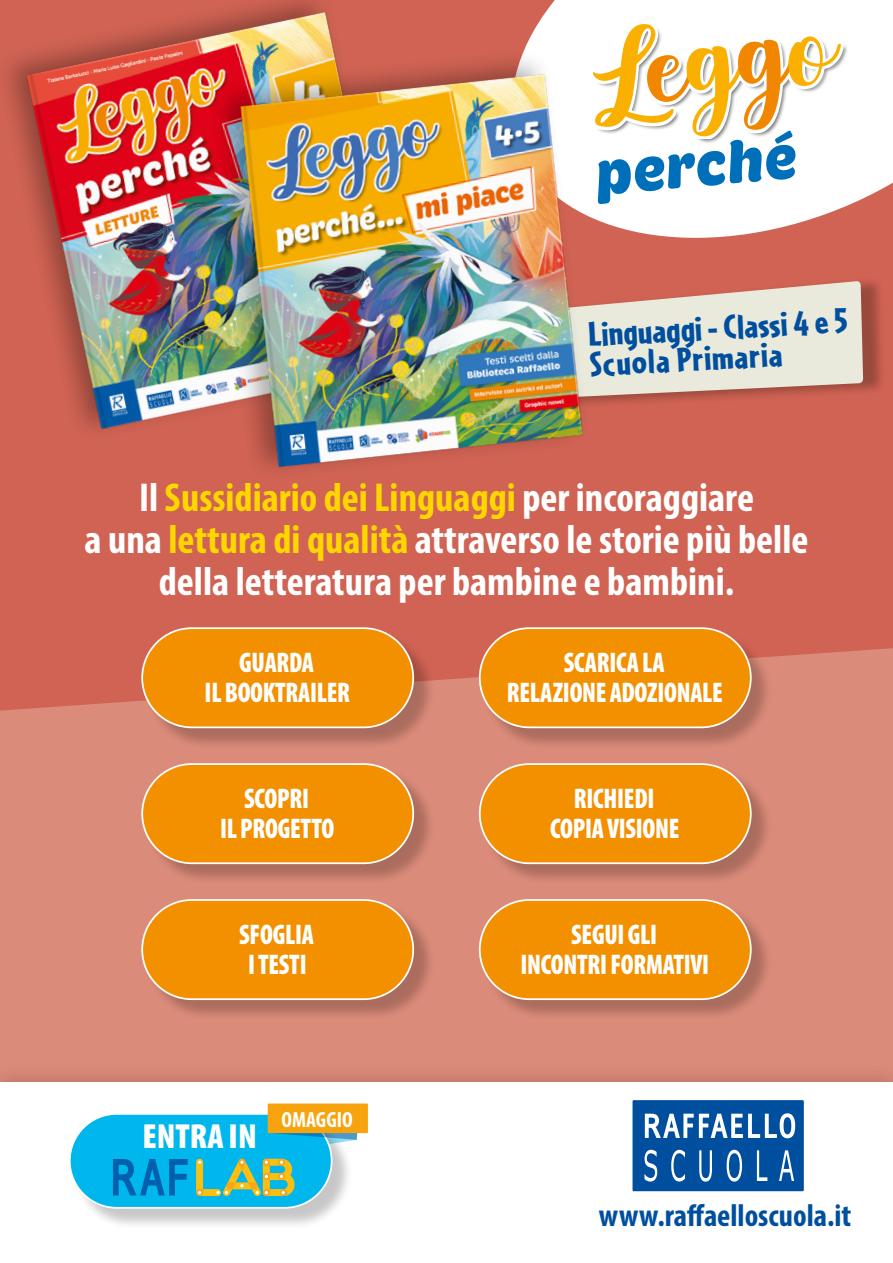
<style>
.page{position:relative;width:893px;height:1263px;background:#db8b79}
.page>*{position:absolute;margin:0;border:0;box-sizing:border-box;transform-origin:0 0}
.t1{font:italic 900 60.6px "Brevia";color:#006fb9}
.t2{font:700 condensed 40.5px/42px "Myriad Pro";color:#fff;text-align:center}
.t3{font:900 36px/30px "Cafeteria";color:#004f9f}
.t4{font:900 condensed 34.95px "Myriad Pro";color:#fff}
.t5{font:700 condensed 31.5px "Myriad Pro";color:#004f9f}
.t6{font:900 condensed 28.5px/30px "Myriad Pro";letter-spacing:-.01em;color:#fff;text-align:center;scale:.91 1}
.t7{font:700 condensed 22.05px "Myriad Pro";color:#fff}
.s1{color:#ffd600}
</style>
<div class="page">
<div style="left:0;top:1063px;width:893px;height:200px;background:#000;opacity:.22"></div>
<div style="left:0;top:1083px;width:893px;height:180px;background:#fff"></div>
<svg style="left:632px;top:1100px;width:172px;height:91px;background:#286bae"></svg>
<div style="left:0;top:0;width:893px;height:711px;background:#d06353"></div>
<div style="left:72px;top:1116px;width:282px;height:114px;background:#000;opacity:.22"></div>
<div style="left:70px;top:1114px;width:262px;height:94px;background:#00b7ed;border-radius:47px"></div>
<div style="left:69px;top:1113px;width:264px;height:96px;border:2px solid #fff;border-radius:47px"></div>
<svg style="left:113px;top:1159px;width:75px;height:36px"></svg>
<svg style="left:196px;top:1109px;width:163px;height:87px"></svg>
<div style="left:268px;top:1103px;width:100px;height:30px;background:#f6a30d"></div>
<div style="left:145px;top:767px;width:290px;height:118px;background:#000;opacity:.22"></div>
<div style="left:142px;top:764px;width:271px;height:99px;background:#f39000;border-radius:50px"></div>
<div style="left:141px;top:763px;width:273px;height:101px;border:2px solid #fff;border-radius:50px"></div>
<div style="left:145px;top:902px;width:290px;height:119px;background:#000;opacity:.22"></div>
<div style="left:142px;top:900px;width:271px;height:99px;background:#f39000;border-radius:50px"></div>
<div style="left:141px;top:899px;width:273px;height:101px;border:2px solid #fff;border-radius:50px"></div>
<div style="left:145px;top:631px;width:290px;height:118px;background:#000;opacity:.22"></div>
<div style="left:142px;top:628px;width:271px;height:99px;background:#f39000;border-radius:50px"></div>
<div style="left:141px;top:627px;width:273px;height:101px;border:2px solid #fff;border-radius:50px"></div>
<div style="left:482px;top:902px;width:291px;height:119px;background:#000;opacity:.22"></div>
<div style="left:480px;top:900px;width:271px;height:99px;background:#f39000;border-radius:50px"></div>
<div style="left:479px;top:899px;width:273px;height:101px;border:2px solid #fff;border-radius:50px"></div>
<div style="left:482px;top:767px;width:291px;height:118px;background:#000;opacity:.22"></div>
<div style="left:480px;top:764px;width:271px;height:99px;background:#f39000;border-radius:50px"></div>
<div style="left:479px;top:763px;width:273px;height:101px;border:2px solid #fff;border-radius:50px"></div>
<div style="left:482px;top:631px;width:291px;height:118px;background:#000;opacity:.22"></div>
<div style="left:480px;top:628px;width:271px;height:99px;background:#f39000;border-radius:50px"></div>
<div style="left:479px;top:627px;width:273px;height:101px;border:2px solid #fff;border-radius:50px"></div>
<div style="left:401px;top:276px;width:485px;height:141px;background:#000;opacity:.26"></div>
<svg style="left:662px;top:281px;width:201px;height:125px;background:#e1cabd"></svg>
<svg style="left:486px;top:0;width:407px;height:264px;background:#f2d6d2"></svg>
<div style="left:593px;top:24px;width:255px;height:120px;background:#000;opacity:.55"></div>
<div style="left:590px;top:21px;width:254px;height:118px;background:#fff"></div>
<svg style="left:662px;top:36px;width:179px;height:102px"></svg>
<img style="left:0;top:0;width:485px;height:502px">
<img style="left:145px;top:14px;width:517px;height:517px">
<h1 class="t1" style="left:592px;top:136px;width:205px;rotate:-5deg">perché</h1>
<p class="t3" style="left:588px;top:318px;width:261px;rotate:-3deg">Linguaggi - Classi 4 e 5<br>Scuola Primaria</p>
<h2 class="t2" style="left:85px;top:476px;width:725px">Il <span class="s1">Sussidiario dei Linguaggi</span> per incoraggiare<br>a una <span class="s1">lettura di qualità</span> attraverso le storie più belle della letteratura per bambine e bambini.</h2>
<p class="t6" style="left:205px;top:646px;width:161px">GUARDA<br>IL BOOKTRAILER</p>
<p class="t6" style="left:220px;top:782px;width:127px">SCOPRI<br>IL PROGETTO</p>
<p class="t6" style="left:239px;top:918px;width:83px">SFOGLIA<br>I TESTI</p>
<p class="t4" style="left:142px;top:1114px;width:116px">ENTRA IN</p>
<p class="t7" style="left:282px;top:1105px;width:73px">OMAGGIO</p>
<p class="t6" style="left:507px;top:646px;width:239px">SCARICA LA<br>RELAZIONE ADOZIONALE</p>
<p class="t6" style="left:550px;top:782px;width:144px">RICHIEDI<br>COPIA VISIONE</p>
<p class="t6" style="left:521px;top:918px;width:209px">SEGUI GLI<br>INCONTRI FORMATIVI</p>
<p class="t5" style="left:599px;top:1195px;width:254px">www.raffaelloscuola.it</p>
</div>
